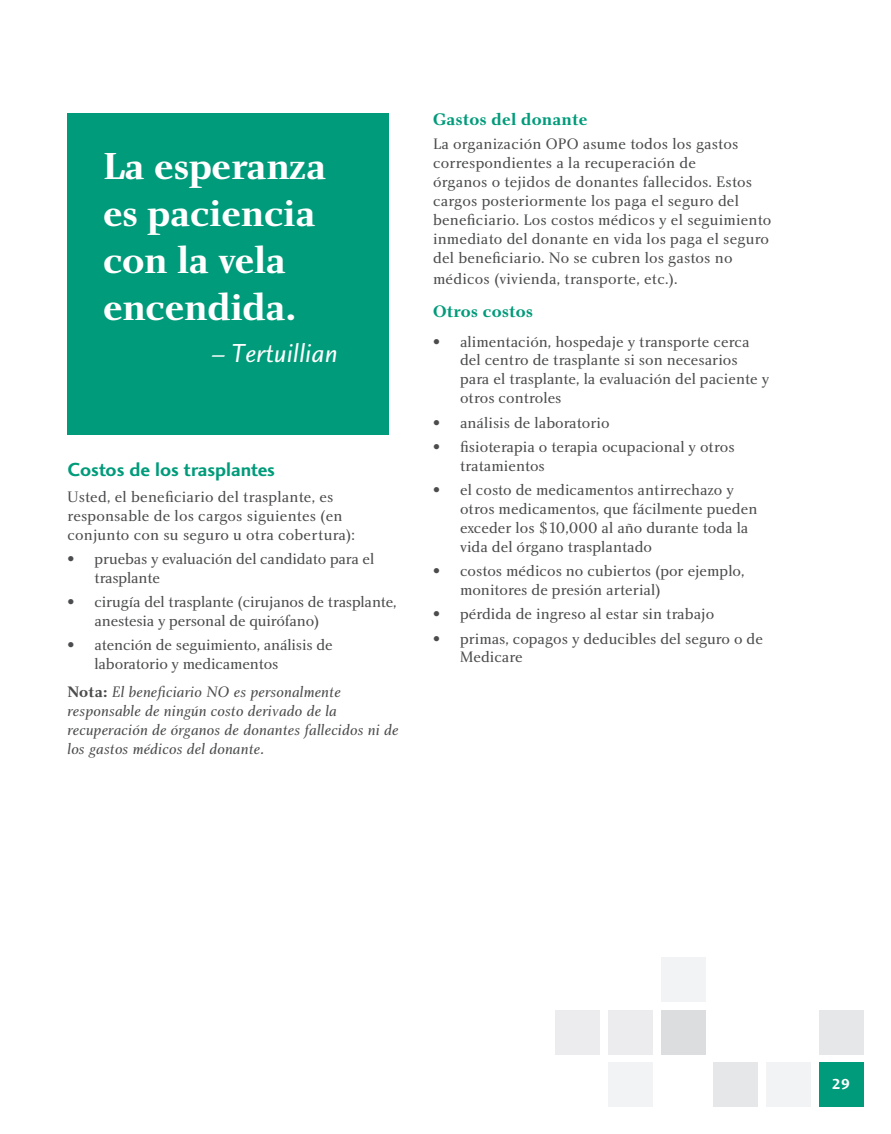
<style>
.page{position:relative;width:891px;height:1134px;background:#fff}
.page>*{position:absolute;margin:0;border:0;box-sizing:border-box;transform-origin:0 0}
.t1{font:39px/46.8px "Charlotte Bold Plain";letter-spacing:-.01em;color:#fff}
.t2{font:27px "Charlotte Sans Book Italic Plain";letter-spacing:.01em;color:#fff}
.Subhead{font:19.5px "Charlotte Sans Bold Plain";color:#009b7a}
.Sub_-_subhead{font:17.25px "Charlotte Bold Plain";letter-spacing:.01em;color:#009b7a}
.t3{font:15.75px/18.9px "Charlotte Book Plain";color:#4b4c4d}
.t4{font:15.75px/18.9px "Charlotte Book Italic Plain";letter-spacing:.01em;color:#4b4c4d}
.t5{font:15px "Charlotte Sans Bold Plain";color:#fff}
.s1{font-family:"Charlotte Bold Plain"}
</style>
<div class="page">
<div style="left:820px;top:1063px;width:44px;height:44px;background:#009b7a"></div>
<div style="left:68px;top:114px;width:321px;height:321px;background:#009b7a"></div>
<div style="left:661px;top:957px;width:44px;height:45px;background:#f2f3f4"></div>
<div style="left:820px;top:1010px;width:44px;height:44px;background:#e6e7e9"></div>
<div style="left:608px;top:1010px;width:44px;height:44px;background:#ececee"></div>
<div style="left:661px;top:1010px;width:44px;height:44px;background:#dcdddf"></div>
<div style="left:555px;top:1010px;width:44px;height:44px;background:#ececee"></div>
<div style="left:714px;top:1063px;width:44px;height:44px;background:#e6e7e9"></div>
<div style="left:767px;top:1063px;width:44px;height:44px;background:#f2f3f4"></div>
<div style="left:608px;top:1063px;width:44px;height:44px;background:#f2f3f4"></div>
<p class="t1" style="left:103px;top:142px;width:225px">La esperanza es paciencia con la vela encendida.</p>
<p class="t2" style="left:211px;top:337px;width:128px">– Tertuillian</p>
<p class="Subhead" style="left:68px;top:458px;width:209px">Costos de los trasplantes</p>
<p class="t3" style="left:68px;top:487px;width:289px">Usted, el beneficiario del trasplante, es responsable de los cargos siguientes (en conjunto con su seguro u otra cobertura):</p>
<p class="t3" style="left:94px;top:549px;width:281px;text-indent:-27px">• pruebas y evaluación del candidato para el trasplante</p>
<p class="t3" style="left:94px;top:592px;width:304px;text-indent:-27px">• cirugía del trasplante (cirujanos de trasplante, anestesia y personal de quirófano)</p>
<p class="t3" style="left:94px;top:636px;width:240px;text-indent:-27px">• atención de seguimiento, análisis de laboratorio y medicamentos</p>
<p class="t4" style="left:68px;top:682px;width:333px"><span class="s1">Nota:</span> El beneficiario NO es personalmente responsable de ningún costo derivado de la recuperación de órganos de donantes fallecidos ni de los gastos médicos del donante.</p>
<p class="Sub_-_subhead" style="left:433px;top:109px;width:156px">Gastos del donante</p>
<p class="t3" style="left:433px;top:134px;width:340px">La organización OPO asume todos los gastos correspondientes a la recuperación de<br>órganos o tejidos de donantes fallecidos. Estos cargos posteriormente los paga el seguro del beneficiario. Los costos médicos y el seguimiento inmediato del donante en vida los paga el seguro del beneficiario. No se cubren los gastos no</p>
<p class="t3" style="left:433px;top:269px;width:246px">médicos (vivienda, transporte, etc.).</p>
<p class="Sub_-_subhead" style="left:433px;top:301px;width:102px">Otros costos</p>
<p class="t3" style="left:460px;top:332px;width:311px;text-indent:-27px">• alimentación, hospedaje y transporte cerca del centro de trasplante si son necesarios para el trasplante, la evaluación del paciente y otros controles</p>
<p class="t3" style="left:433px;top:413px;width:178px">• análisis de laboratorio</p>
<p class="t3" style="left:460px;top:437px;width:276px;text-indent:-27px">• fisioterapia o terapia ocupacional y otros tratamientos</p>
<p class="t3" style="left:460px;top:480px;width:299px;text-indent:-27px">• el costo de medicamentos antirrechazo y otros medicamentos, que fácilmente pueden exceder los $10,000 al año durante toda la vida del órgano trasplantado</p>
<p class="t3" style="left:460px;top:561px;width:286px;text-indent:-27px">• costos médicos no cubiertos (por ejemplo, monitores de presión arterial)</p>
<p class="t3" style="left:433px;top:604px;width:283px">• pérdida de ingreso al estar sin trabajo</p>
<p class="t3" style="left:460px;top:629px;width:305px;text-indent:-27px">• primas, copagos y deducibles del seguro o de<br>Medicare</p>
<p class="t5" style="left:832px;top:1075px;width:20px">29</p>
</div>
